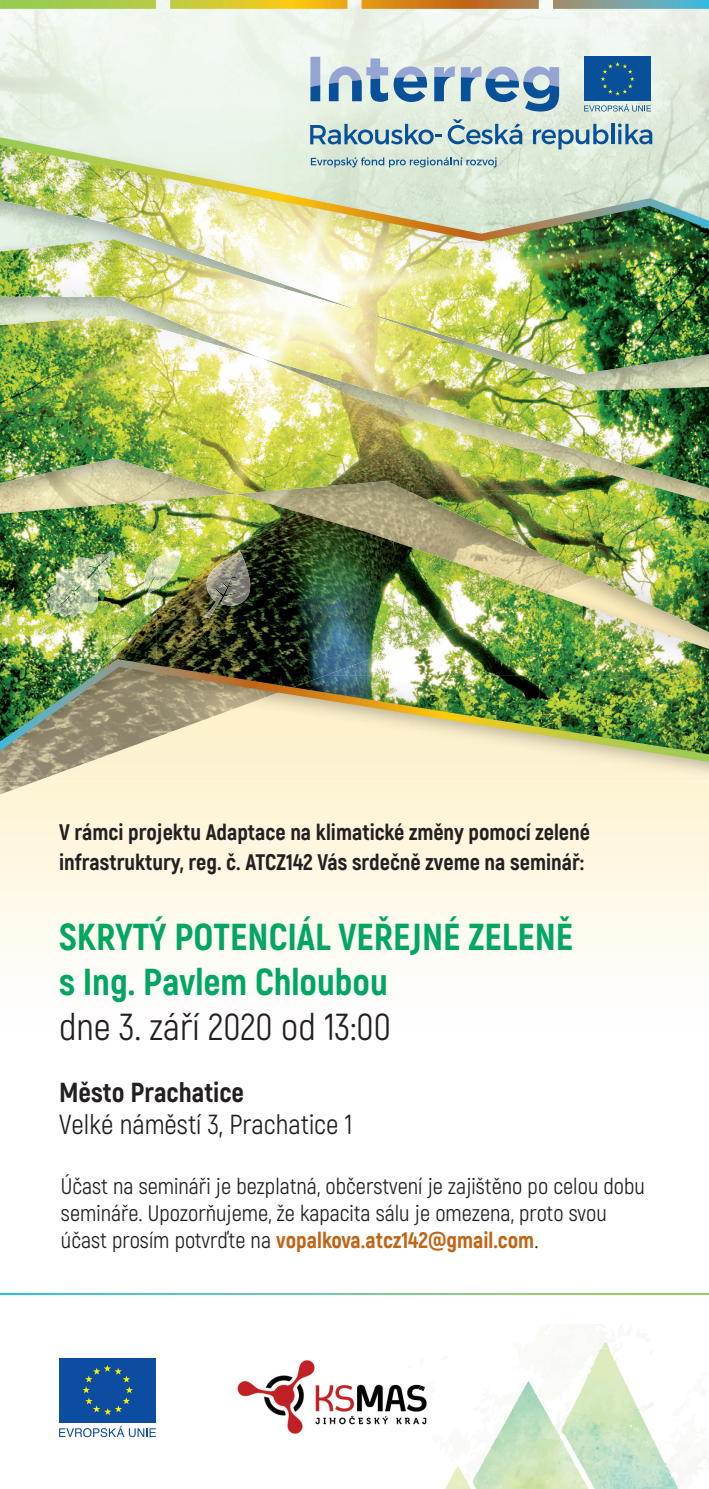
<style>
.page{position:relative;width:709px;height:1489px;background:#fff}
.page>*{position:absolute;margin:0;border:0;box-sizing:border-box;transform-origin:0 0}
.t1{font:800 37.5px/45px "Akrobat";color:#00a662}
.t2{font:37.5px "Akrobat";color:#231f20}
.t3{font:27.5px "Akrobat";color:#231f20}
.t4{font:800 27.5px "Akrobat";color:#231f20}
.t5{font:22.5px/27px "Akrobat";color:#231f20}
.t6{font:800 22.5px/30px "Akrobat";color:#231f20}
.s1{font-weight:800;color:#c06416}
</style>
<div class="page">
<img style="left:0;top:9px;width:709px;height:119px">
<img style="left:0;top:781px;width:36px;height:13px">
<div style="left:266px;top:761px;width:443px;height:20px;background:#fdf2d2"></div>
<img style="left:313px;top:507px;width:130px;height:9px">
<img style="left:0;top:490px;width:223px;height:10px">
<img style="left:548px;top:577px;width:44px;height:17px">
<img style="left:0;top:761px;width:266px;height:20px">
<img style="left:266px;top:241px;width:443px;height:55px">
<img style="left:393px;top:296px;width:138px;height:26px">
<img style="left:531px;top:296px;width:178px;height:78px">
<img style="left:0;top:241px;width:266px;height:75px">
<img style="left:266px;top:283px;width:127px;height:39px">
<img style="left:266px;top:322px;width:88px;height:38px">
<img style="left:354px;top:322px;width:266px;height:83px">
<img style="left:620px;top:387px;width:89px;height:101px">
<img style="left:532px;top:405px;width:88px;height:47px">
<img style="left:592px;top:577px;width:117px;height:17px">
<img style="left:0;top:316px;width:266px;height:174px">
<img style="left:266px;top:360px;width:103px;height:43px">
<img style="left:266px;top:403px;width:266px;height:87px">
<img style="left:531px;top:452px;width:135px;height:38px">
<img style="left:223px;top:490px;width:220px;height:17px">
<img style="left:443px;top:490px;width:266px;height:87px">
<img style="left:470px;top:622px;width:69px;height:37px">
<img style="left:539px;top:594px;width:170px;height:65px">
<img style="left:0;top:500px;width:156px;height:159px">
<img style="left:156px;top:494px;width:157px;height:165px">
<img style="left:313px;top:516px;width:157px;height:143px">
<img style="left:469px;top:567px;width:79px;height:55px">
<svg style="left:533px;top:124px;width:75px;height:13px"></svg>
<hr style="left:611px;top:124px;width:3px;height:20px;background:#09509a">
<svg style="left:618px;top:123px;width:34px;height:14px"></svg>
<svg style="left:310px;top:119px;width:212px;height:18px;background:#aec7cb"></svg>
<svg style="left:310px;top:57px;width:10px;height:44px"></svg>
<svg style="left:434px;top:66px;width:21px;height:35px"></svg>
<svg style="left:461px;top:66px;width:98px;height:46px;background:#91afc8"></svg>
<svg style="left:329px;top:58px;width:98px;height:44px;background:#9bb6cc"></svg>
<div style="left:584px;top:57px;width:67px;height:44px;background:#09509a"></div>
<svg style="left:601px;top:62px;width:33px;height:34px"></svg>
<svg style="left:584px;top:104px;width:67px;height:8px"></svg>
<img style="left:202px;top:550px;width:52px;height:69px">
<img style="left:143px;top:553px;width:38px;height:62px">
<img style="left:46px;top:551px;width:71px;height:66px">
<svg style="left:0;top:0;width:709px;height:9px;background:#b7b058"></svg>
<svg style="left:638px;top:1402px;width:16px;height:35px"></svg>
<img style="left:237px;top:1360px;width:181px;height:74px">
<svg style="left:418px;top:1381px;width:180px;height:100px"></svg>
<svg style="left:407px;top:1365px;width:4px;height:6px"></svg>
<div style="left:59px;top:1357px;width:97px;height:65px;background:#0d4da1"></div>
<svg style="left:82px;top:1365px;width:51px;height:49px"></svg>
<svg style="left:59px;top:1425px;width:97px;height:11px"></svg>
<svg style="left:0;top:1293px;width:709px;height:1px"></svg>
<img style="left:0;top:659px;width:709px;height:102px">
<img style="left:0;top:137px;width:709px;height:104px">
<img style="left:566px;top:1437px;width:143px;height:51px">
<img style="left:546px;top:1348px;width:67px;height:45px">
<img style="left:601px;top:1329px;width:49px;height:19px">
<p class="t6" style="left:59px;top:816px;width:532px">V rámci projektu Adaptace na klimatické změny pomocí zelené infrastruktury, reg. č. ATCZ142 Vás srdečně zveme na seminář:</p>
<h1 class="t1" style="left:59px;top:914px;width:516px">SKRYTÝ POTENCIÁL VEŘEJNÉ ZELENĚ s Ing. Pavlem Chloubou</h1>
<h1 class="t2" style="left:59px;top:1004px;width:333px">dne 3. září 2020 od 13:00</h1>
<p class="t4" style="left:59px;top:1074px;width:186px">Město Prachatice</p>
<p class="t3" style="left:59px;top:1107px;width:295px">Velké náměstí 3, Prachatice 1</p>
<p class="t5" style="left:61px;top:1172px;width:585px">Účast na semináři je bezplatná, občerstvení je zajištěno po celou dobu semináře. Upozorňujeme, že kapacita sálu je omezena, proto svou účast prosím potvrďte na <span class="s1">vopalkova.atcz142@gmail.com</span>.</p>
</div>
